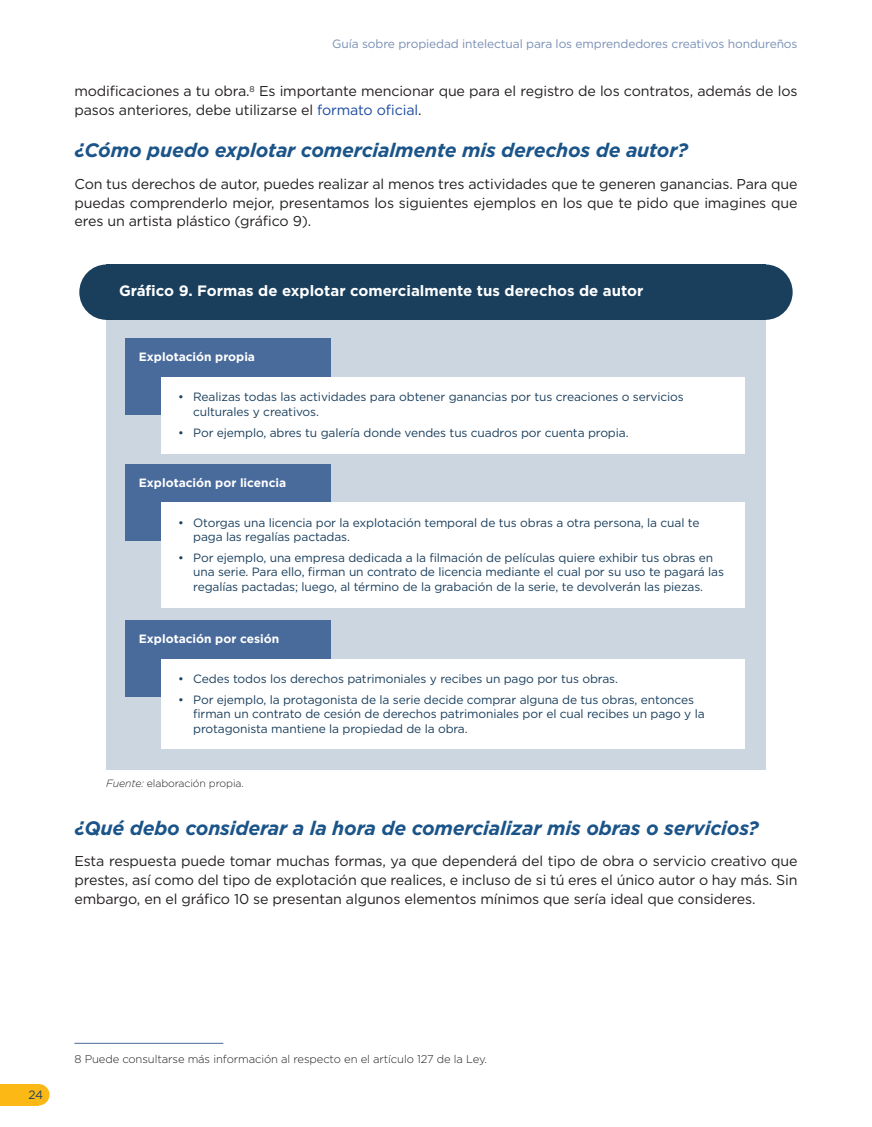
<style>
.page{position:relative;width:872px;height:1127px;background:#fff}
.page>*{position:absolute;margin:0;border:0;box-sizing:border-box;transform-origin:0 0}
.t1{font:italic 700 19.5px "Gotham";letter-spacing:-.01em;color:#1b5489}
.t2{font:700 15px "Gotham";color:#fff}
.t3{font:14.25px/18.8px "Gotham";letter-spacing:-.01em;color:#231f20;text-align:justify}
.t4{font:12px/14.4px "Gotham";letter-spacing:-.01em;color:#1a3f5d}
.t5{font:12px "Gotham";letter-spacing:-.01em;color:#798fb4}
.t6{font:700 12px "Gotham";color:#fff}
.t7{font:300 11.25px "Gotham";letter-spacing:-.01em;color:#231f20}
.t8{font:300 10.5px "Gotham";letter-spacing:-.01em;color:#231f20}
.s1{color:#1c4aa0}
.s2{font-style:italic}
</style>
<div class="page">
<div style="left:0;top:1084px;width:39px;height:21px;background:#fcb814"></div>
<div style="left:28px;top:1084px;width:22px;height:21px;background:#fcb814;border-radius:50%"></div>
<hr style="left:74px;top:1043px;width:149px;height:1px;background:#496b9c">
<div style="left:79px;top:264px;width:54px;height:56px;background:#1a3f5d;border-radius:50%"></div>
<div style="left:738px;top:264px;width:54px;height:56px;background:#1a3f5d;border-radius:50%"></div>
<div style="left:106px;top:264px;width:659px;height:56px;background:#1a3f5d"></div>
<div style="left:106px;top:320px;width:659px;height:449px;background:#cbd6e0"></div>
<div style="left:126px;top:338px;width:205px;height:77px;background:#496b9c"></div>
<div style="left:126px;top:464px;width:205px;height:76px;background:#496b9c"></div>
<div style="left:126px;top:620px;width:205px;height:77px;background:#496b9c"></div>
<div style="left:161px;top:377px;width:583px;height:77px;background:#fff"></div>
<div style="left:161px;top:502px;width:583px;height:106px;background:#fff"></div>
<div style="left:161px;top:659px;width:583px;height:89px;background:#fff"></div>
<p class="t5" style="left:332px;top:36px;width:467px">Guía sobre propiedad intelectual para los emprendedores creativos hondureños</p>
<p class="t3" style="left:74px;top:82px;width:724px">modificaciones a tu obra.<sup>8</sup> Es importante mencionar que para el registro de los contratos, además de los pasos anteriores, debe utilizarse el <span class="s1">formato oficial</span>.</p>
<h1 class="t1" style="left:74px;top:138px;width:615px">¿Cómo puedo explotar comercialmente mis derechos de autor?</h1>
<p class="t3" style="left:74px;top:174px;width:724px">Con tus derechos de autor, puedes realizar al menos tres actividades que te generen ganancias. Para que puedas comprenderlo mejor, presentamos los siguientes ejemplos en los que te pido que imagines que eres un artista plástico (gráfico 9).</p>
<p class="t2" style="left:119px;top:281px;width:526px">Gráfico 9. Formas de explotar comercialmente tus derechos de autor</p>
<p class="t6" style="left:139px;top:349px;width:118px">Explotación propia</p>
<p class="t4" style="left:193px;top:390px;width:492px;text-indent:-15px">• Realizas todas las actividades para obtener ganancias por tus creaciones o servicios culturales y creativos.</p>
<p class="t4" style="left:178px;top:425px;width:452px">• Por ejemplo, abres tu galería donde vendes tus cuadros por cuenta propia.</p>
<p class="t6" style="left:139px;top:474px;width:149px">Explotación por licencia</p>
<p class="t4" style="left:193px;top:515px;width:508px;text-indent:-15px">• Otorgas una licencia por la explotación temporal de tus obras a otra persona, la cual te paga las regalías pactadas.</p>
<p class="t4" style="left:193px;top:550px;width:532px;text-indent:-15px">• Por ejemplo, una empresa dedicada a la filmación de películas quiere exhibir tus obras en una serie. Para ello, firman un contrato de licencia mediante el cual por su uso te pagará las regalías pactadas; luego, al término de la grabación de la serie, te devolverán las piezas.</p>
<p class="t6" style="left:139px;top:631px;width:142px">Explotación por cesión</p>
<p class="t4" style="left:178px;top:671px;width:441px">• Cedes todos los derechos patrimoniales y recibes un pago por tus obras.</p>
<p class="t4" style="left:193px;top:692px;width:513px;text-indent:-15px">• Por ejemplo, la protagonista de la serie decide comprar alguna de tus obras, entonces firman un contrato de cesión de derechos patrimoniales por el cual recibes un pago y la protagonista mantiene la propiedad de la obra.</p>
<p class="t8" style="left:106px;top:776px;width:139px"><span class="s2">Fuente:</span> elaboración propia.</p>
<h1 class="t1" style="left:74px;top:815px;width:686px">¿Qué debo considerar a la hora de comercializar mis obras o servicios?</h1>
<p class="t3" style="left:74px;top:852px;width:724px">Esta respuesta puede tomar muchas formas, ya que dependerá del tipo de obra o servicio creativo que prestes, así como del tipo de explotación que realices, e incluso de si tú eres el único autor o hay más. Sin embargo, en el gráfico 10 se presentan algunos elementos mínimos que sería ideal que consideres.</p>
<p class="t4" style="left:28px;top:1087px;width:16px">24</p>
<p class="t7" style="left:74px;top:1052px;width:414px">8 Puede consultarse más información al respecto en el artículo 127 de la Ley.</p>
</div>
